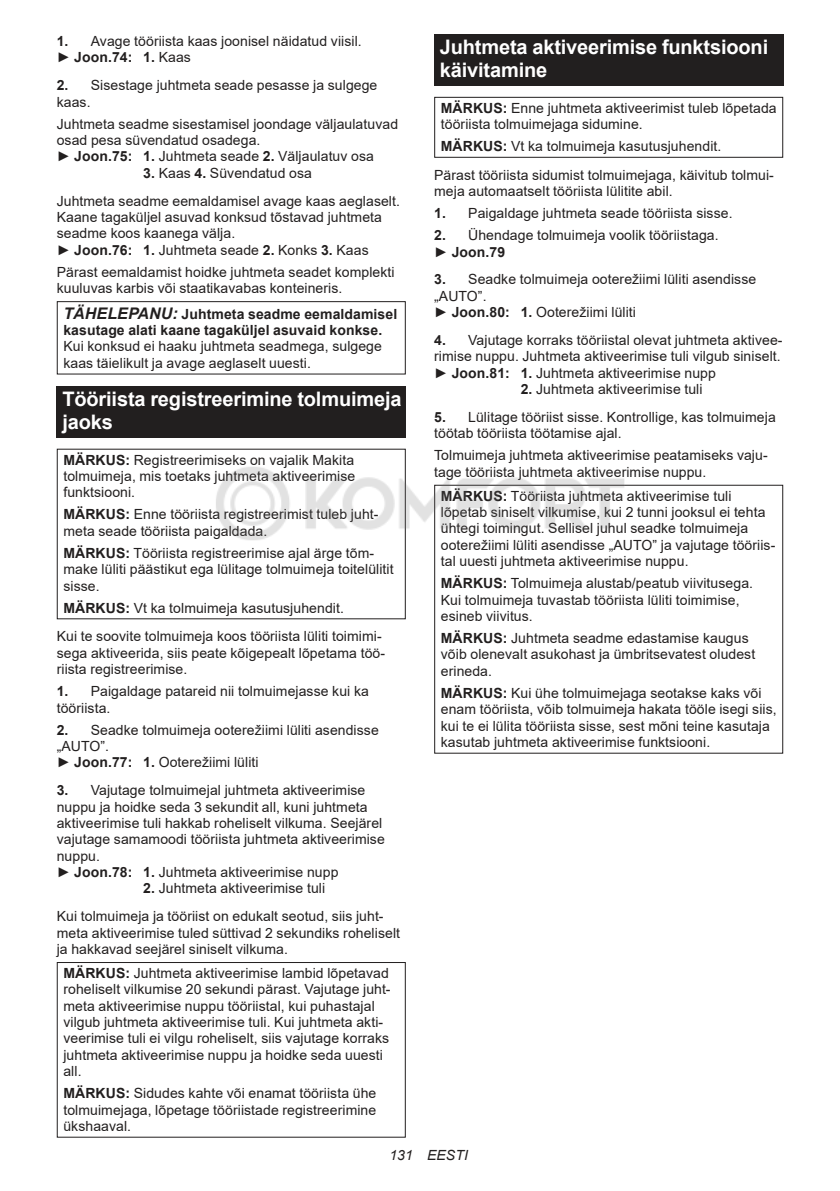
<style>
.page{position:relative;width:840px;height:1191px;background:#fff}
.page>*{position:absolute;margin:0;border:0;box-sizing:border-box;transform-origin:0 0}
.t1{font:700 20px/23.4px "Arial";letter-spacing:-.01em;color:#fff}
.t2{font:14px/16.4px "Arial";letter-spacing:.005em;color:#221f1f}
.t3{font:700 14px/16.4px "Arial";letter-spacing:.005em;color:#221f1f}
.t4{font:italic 14px "Arial";letter-spacing:.005em;color:#221f1f}
.s1{font-weight:700}
.s2{font-style:italic;font-size:16px}
</style>
<div class="page">
<div style="left:57px;top:301px;width:348px;height:73px;border:1px solid #221f1f"></div>
<div style="left:57px;top:386px;width:348px;height:52px;background:#221f1f"></div>
<div style="left:57px;top:962px;width:348px;height:175px;border:1px solid #221f1f"></div>
<div style="left:434px;top:34px;width:348px;height:52px;background:#221f1f"></div>
<div style="left:434px;top:97px;width:348px;height:61px;border:1px solid #221f1f"></div>
<div style="left:434px;top:485px;width:348px;height:268px;border:1px solid #221f1f"></div>
<img style="left:216px;top:457px;width:413px;height:92px">
<p class="t2" style="left:57px;top:33px;width:306px"><span class="s1">1.</span> Avage tööriista kaas joonisel näidatud viisil. ► <span class="s1">Joon.74: 1.</span> Kaas</p>
<p class="t2" style="left:57px;top:77px;width:322px"><span class="s1">2.</span> Sisestage juhtmeta seade pesasse ja sulgege kaas.</p>
<p class="t2" style="left:57px;top:115px;width:343px">Juhtmeta seadme sisestamisel joondage väljaulatuvad osad pesa süvendatud osadega.<br>► <span class="s1">Joon.75: 1.</span> Juhtmeta seade <span class="s1">2.</span> Väljaulatuv osa</p>
<p class="t2" style="left:57px;top:159px;width:344px;line-height:27.8px;text-align:center"><span class="s1">3.</span> Kaas <span class="s1">4.</span> Süvendatud osa<br>Juhtmeta seadme eemaldamisel avage kaas aeglaselt.</p>
<p class="t2" style="left:57px;top:209px;width:326px">Kaane tagaküljel asuvad konksud tõstavad juhtmeta seadme koos kaanega välja.<br>► <span class="s1">Joon.76: 1.</span> Juhtmeta seade <span class="s1">2.</span> Konks <span class="s1">3.</span> Kaas</p>
<p class="t2" style="left:57px;top:263px;width:339px">Pärast eemaldamist hoidke juhtmeta seadet komplekti kuuluvas karbis või staatikavabas konteineris.</p>
<p class="t3" style="left:63px;top:307px;width:335px"><span class="s2">TÄHELEPANU:</span> Juhtmeta seadme eemaldamisel kasutage alati kaane tagaküljel asuvaid konkse.</p>
<p class="t2" style="left:63px;top:338px;width:320px">Kui konksud ei haaku juhtmeta seadmega, sulgege kaas täielikult ja avage aeglaselt uuesti.</p>
<h1 class="t1" style="left:62px;top:389px;width:340px">Tööriista registreerimine tolmuimeja jaoks</h1>
<p class="t2" style="left:63px;top:451px;width:293px;text-align:justify"><span class="s1">MÄRKUS:</span> Registreerimiseks on vajalik Makita tolmuimeja, mis toetaks juhtmeta aktiveerimise funktsiooni.</p>
<p class="t2" style="left:63px;top:506px;width:316px"><span class="s1">MÄRKUS:</span> Enne tööriista registreerimist tuleb juht&shy;meta seade tööriista paigaldada.</p>
<p class="t2" style="left:63px;top:544px;width:331px"><span class="s1">MÄRKUS:</span> Tööriista registreerimise ajal ärge tõm&shy;make lüliti päästikut ega lülitage tolmuimeja toitelülitit sisse.</p>
<p class="t2" style="left:57px;top:593px;width:326px;line-height:28.8px;text-indent:7px"><span class="s1">MÄRKUS:</span> Vt ka tolmuimeja kasutusjuhendit.<br>Kui te soovite tolmuimeja koos tööriista lüliti toimimi-</p>
<p class="t2" style="left:57px;top:646px;width:330px">sega aktiveerida, siis peate kõigepealt lõpetama töö&shy;riista registreerimise.</p>
<p class="t2" style="left:57px;top:683px;width:313px"><span class="s1">1.</span> Paigaldage patareid nii tolmuimejasse kui ka tööriista.</p>
<p class="t2" style="left:57px;top:721px;width:323px"><span class="s1">2.</span> Seadke tolmuimeja ooterežiimi lüliti asendisse „AUTO”.<br>► <span class="s1">Joon.77: 1.</span> Ooterežiimi lüliti</p>
<p class="t2" style="left:57px;top:782px;width:329px"><span class="s1">3.</span> Vajutage tolmuimejal juhtmeta aktiveerimise nuppu ja hoidke seda 3 sekundit all, kuni juhtmeta aktiveerimise tuli hakkab roheliselt vilkuma. Seejärel vajutage samamoodi tööriista juhtmeta aktiveerimise nuppu.<br>► <span class="s1">Joon.78: 1.</span> Juhtmeta aktiveerimise nupp</p>
<p class="t2" style="left:57px;top:876px;width:328px;line-height:27.8px;text-indent:86px"><span class="s1">2.</span> Juhtmeta aktiveerimise tuli<br>Kui tolmuimeja ja tööriist on edukalt seotud, siis juht-</p>
<p class="t2" style="left:57px;top:925px;width:344px">meta aktiveerimise tuled süttivad 2 sekundiks roheliselt ja hakkavad seejärel siniselt vilkuma.</p>
<p class="t2" style="left:63px;top:964px;width:328px"><span class="s1">MÄRKUS:</span> Juhtmeta aktiveerimise lambid lõpetavad roheliselt vilkumise 20 sekundi pärast. Vajutage juht&shy;meta aktiveerimise nuppu tööriistal, kui puhastajal vilgub juhtmeta aktiveerimise tuli. Kui juhtmeta akti&shy;veerimise tuli ei vilgu roheliselt, siis vajutage korraks juhtmeta aktiveerimise nuppu ja hoidke seda uuesti all.</p>
<p class="t2" style="left:63px;top:1086px;width:314px;text-align:justify"><span class="s1">MÄRKUS:</span> Sidudes kahte või enamat tööriista ühe tolmuimejaga, lõpetage tööriistade registreerimine ükshaaval.</p>
<h1 class="t1" style="left:439px;top:37px;width:330px">Juhtmeta aktiveerimise funktsiooni käivitamine</h1>
<p class="t2" style="left:440px;top:99px;width:337px"><span class="s1">MÄRKUS:</span> Enne juhtmeta aktiveerimist tuleb lõpetada tööriista tolmuimejaga sidumine.</p>
<p class="t2" style="left:434px;top:132px;width:341px;line-height:28.8px;text-indent:7px"><span class="s1">MÄRKUS:</span> Vt ka tolmuimeja kasutusjuhendit.<br>Pärast tööriista sidumist tolmuimejaga, käivitub tolmui-</p>
<p class="t2" style="left:434px;top:183px;width:240px">meja automaatselt tööriista lülitite abil.</p>
<p class="t2" style="left:434px;top:205px;width:300px"><span class="s1">1.</span> Paigaldage juhtmeta seade tööriista sisse.</p>
<p class="t2" style="left:434px;top:227px;width:286px"><span class="s1">2.</span> Ühendage tolmuimeja voolik tööriistaga. ► <span class="s1">Joon.79</span></p>
<p class="t2" style="left:434px;top:271px;width:323px"><span class="s1">3.</span> Seadke tolmuimeja ooterežiimi lüliti asendisse „AUTO”.<br>► <span class="s1">Joon.80: 1.</span> Ooterežiimi lüliti</p>
<p class="t2" style="left:434px;top:332px;width:349px"><span class="s1">4.</span> Vajutage korraks tööriistal olevat juhtmeta aktivee&shy;rimise nuppu. Juhtmeta aktiveerimise tuli vilgub siniselt. ► <span class="s1">Joon.81: 1.</span> Juhtmeta aktiveerimise nupp</p>
<p class="t2" style="left:520px;top:382px;width:183px"><span class="s1">2.</span> Juhtmeta aktiveerimise tuli</p>
<p class="t2" style="left:434px;top:409px;width:343px"><span class="s1">5.</span> Lülitage tööriist sisse. Kontrollige, kas tolmuimeja töötab tööriista töötamise ajal.</p>
<p class="t2" style="left:434px;top:447px;width:335px">Tolmuimeja juhtmeta aktiveerimise peatamiseks vaju&shy;tage tööriista juhtmeta aktiveerimise nuppu.</p>
<p class="t2" style="left:440px;top:487px;width:336px"><span class="s1">MÄRKUS:</span> Tööriista juhtmeta aktiveerimise tuli lõpetab siniselt vilkumise, kui 2 tunni jooksul ei tehta ühtegi toimingut. Sellisel juhul seadke tolmuimeja ooterežiimi lüliti asendisse „AUTO” ja vajutage tööriis&shy;tal uuesti juhtmeta aktiveerimise nuppu.</p>
<p class="t2" style="left:440px;top:575px;width:313px"><span class="s1">MÄRKUS:</span> Tolmuimeja alustab/peatub viivitusega.<br>Kui tolmuimeja tuvastab tööriista lüliti toimimise, esineb viivitus.</p>
<p class="t2" style="left:440px;top:631px;width:316px"><span class="s1">MÄRKUS:</span> Juhtmeta seadme edastamise kaugus võib olenevalt asukohast ja ümbritsevatest oludest erineda.</p>
<p class="t2" style="left:440px;top:684px;width:337px"><span class="s1">MÄRKUS:</span> Kui ühe tolmuimejaga seotakse kaks või enam tööriista, võib tolmuimeja hakata tööle isegi siis, kui te ei lülita tööriista sisse, sest mõni teine kasutaja kasutab juhtmeta aktiveerimise funktsiooni.</p>
<p class="t4" style="left:389px;top:1147px;width:80px">131 EESTI</p>
</div>
